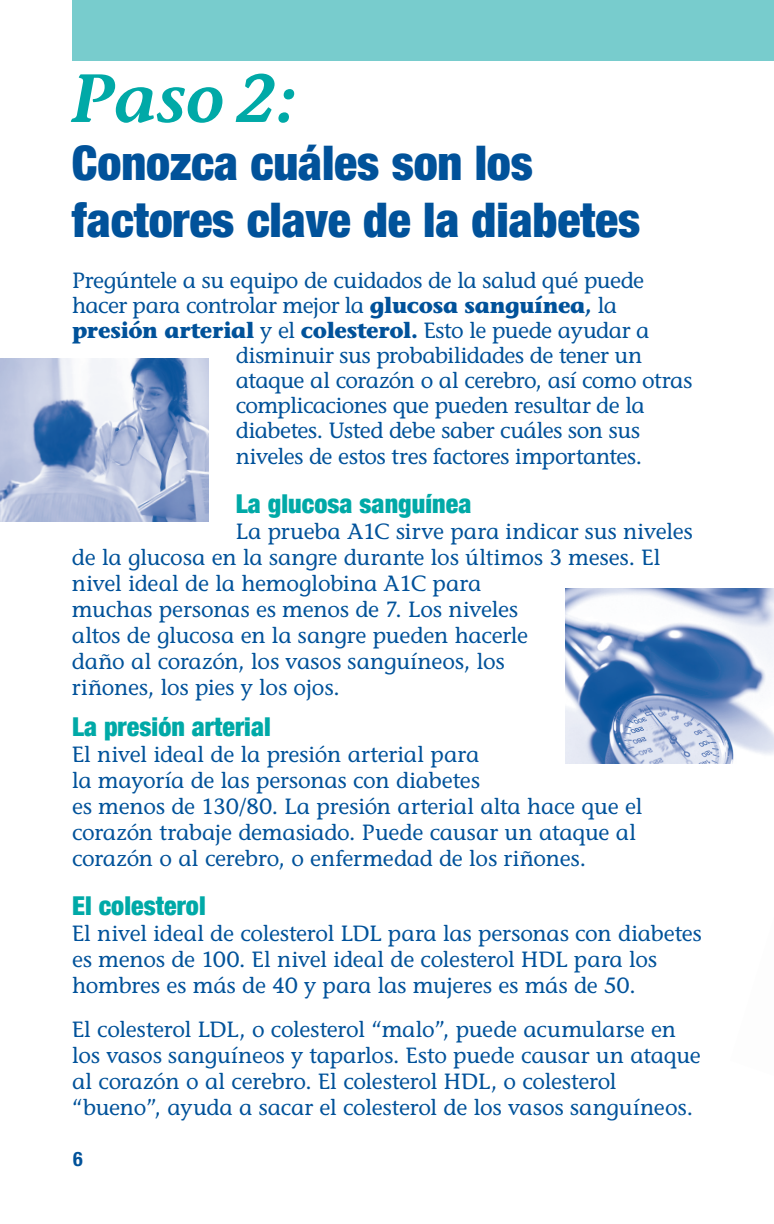
<style>
.page{position:relative;width:774px;height:1224px;background:#fff}
.page>*{position:absolute;margin:0;border:0;box-sizing:border-box;transform-origin:0 0}
.t1{font:italic 600 68px "Stone Informal Std";color:#00a9a7}
.t2{font:900 condensed 48px/57.6px "Helvetica Neue LT Std";letter-spacing:-.005em;color:#01529a}
.Highlighted_Text{font:900 condensed 26px "Helvetica Neue";letter-spacing:.005em;color:#00a9a7}
.Text{font:500 22px/26px "Stone Informal Std";letter-spacing:-.01em;color:#01529a}
.Text-2{font:700 22px "Stone Informal Std";letter-spacing:-.02em;color:#01529a}
.Text-3{font:500 22px "Stone Informal Std";letter-spacing:-.03em;color:#01529a}
.t3{font:700 condensed 20px "Helvetica Neue LT Std";color:#01529a}
.s1{font-weight:700}
.s2{font-weight:500}
</style>
<div class="page">
<div style="left:72px;top:0;width:702px;height:60px;background:#78cccd"></div>
<img style="left:0;top:359px;width:209px;height:162px">
<img style="left:565px;top:588px;width:209px;height:176px">
<p class="t1" style="left:72px;top:58px;width:227px">Paso 2:</p>
<p class="t2" style="left:72px;top:133px;width:570px">Conozca cuáles son los factores clave de la diabetes</p>
<p class="Text" style="left:72px;top:268px;width:574px">Pregúntele a su equipo de cuidados de la salud qué puede</p>
<p class="Text-3" style="left:72px;top:292px;width:547px">hacer para controlar mejor la <span class="s1">glucosa sanguínea,</span> la</p>
<p class="Text-2" style="left:72px;top:317px;width:579px">presión arterial <span class="s2">y el</span> colesterol. <span class="s2">Esto le puede ayudar a</span></p>
<p class="Text" style="left:236px;top:343px;width:408px">disminuir sus probabilidades de tener un</p>
<p class="Text" style="left:236px;top:368px;width:458px">ataque al corazón o al cerebro, así como otras</p>
<p class="Text" style="left:236px;top:393px;width:411px">complicaciones que pueden resultar de la</p>
<p class="Text" style="left:236px;top:418px;width:406px">diabetes. Usted debe saber cuáles son sus</p>
<p class="Text" style="left:236px;top:444px;width:408px">niveles de estos tres factores importantes.</p>
<p class="Highlighted_Text" style="left:236px;top:488px;width:237px">La glucosa sanguínea</p>
<p class="Text" style="left:72px;top:519px;width:622px;text-indent:164px">La prueba A1C sirve para indicar sus niveles de la glucosa en la sangre durante los últimos 3 meses. El nivel ideal de la hemoglobina A1C para<br>muchas personas es menos de 7. Los niveles<br>altos de glucosa en la sangre pueden hacerle<br>daño al corazón, los vasos sanguíneos, los<br>riñones, los pies y los ojos.</p>
<p class="Highlighted_Text" style="left:72px;top:710px;width:200px">La presión arterial</p>
<p class="Text" style="left:72px;top:741px;width:572px">El nivel ideal de la presión arterial para<br>la mayoría de las personas con diabetes<br>es menos de 130/80. La presión arterial alta hace que el corazón trabaje demasiado. Puede causar un ataque al corazón o al cerebro, o enfermedad de los riñones.</p>
<p class="Highlighted_Text" style="left:72px;top:890px;width:135px">El colesterol</p>
<p class="Text" style="left:72px;top:920px;width:631px">El nivel ideal de colesterol LDL para las personas con diabetes es menos de 100. El nivel ideal de colesterol HDL para los hombres es más de 40 y para las mujeres es más de 50.</p>
<p class="Text" style="left:72px;top:1016px;width:630px">El colesterol LDL, o colesterol “malo”, puede acumularse en los vasos sanguíneos y taparlos. Esto puede causar un ataque al corazón o al cerebro. El colesterol HDL, o colesterol “bueno”, ayuda a sacar el colesterol de los vasos sanguíneos.</p>
<p class="t3" style="left:73px;top:1147px;width:11px">6</p>
</div>
